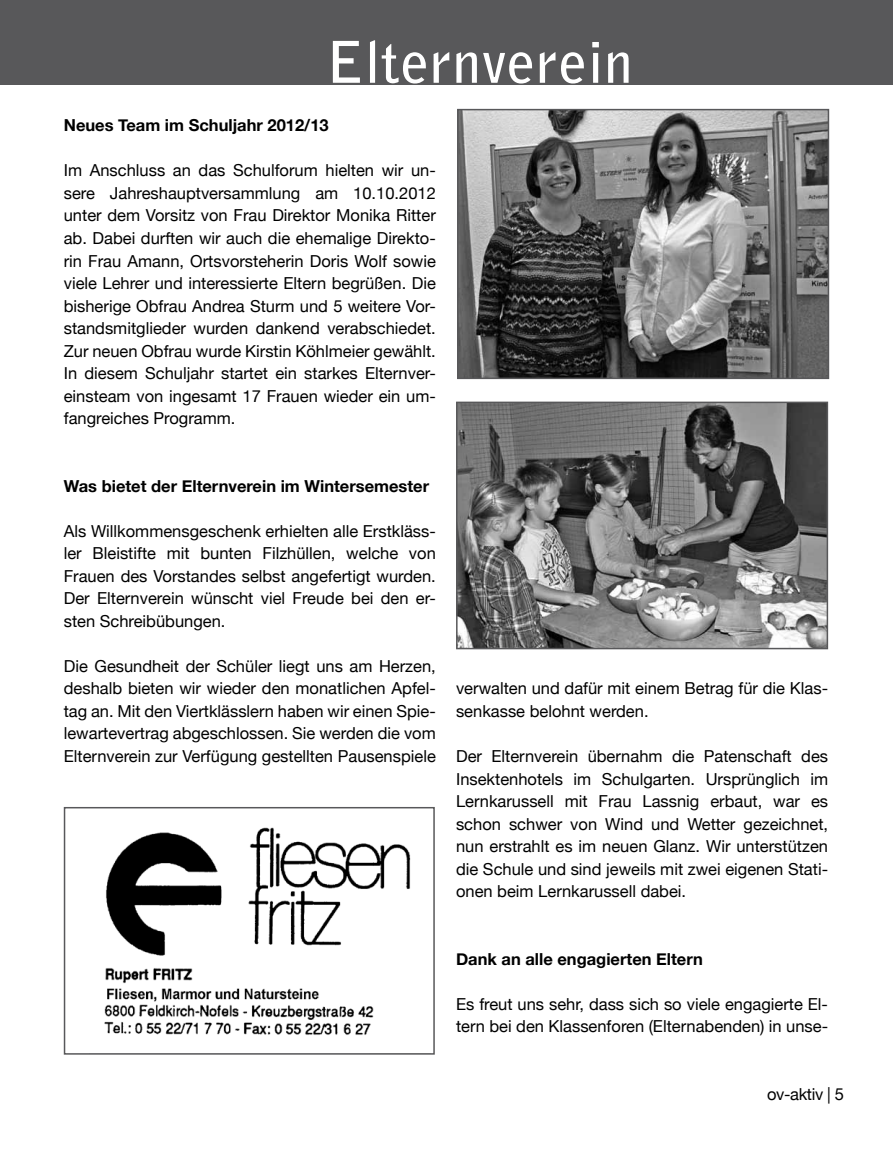
<style>
.page{position:relative;width:893px;height:1149px;background:#fff}
.page>*{position:absolute;margin:0;border:0;box-sizing:border-box;transform-origin:0 0}
.t1{font:700 57px "Bell Gothic Std";letter-spacing:.01em;color:#fff}
.t2{font:16.5px/22.5px "Helvetica Neue";color:#000;text-align:justify}
.t3{font:700 16.5px "Helvetica Neue";color:#000}
</style>
<div class="page">
<div style="left:0;top:0;width:893px;height:85px;background:#58585a"></div>
<img style="left:460px;top:112px;width:366px;height:264px">
<div style="left:457px;top:109px;width:372px;height:270px;border:2px solid #58585a"></div>
<img style="left:459px;top:404px;width:366px;height:242px">
<div style="left:456px;top:401px;width:372px;height:248px;border:2px solid #58585a"></div>
<img style="left:104px;top:827px;width:307px;height:208px">
<div style="left:64px;top:806px;width:371px;height:248px;border:2px solid #58585a"></div>
<h1 class="t1" style="left:326px;top:28px;width:308px">Elternverein</h1>
<p class="t3" style="left:64px;top:115px;width:266px">Neues Team im Schuljahr 2012/13</p>
<p class="t2" style="left:64px;top:159px;width:374px">Im Anschluss an das Schulforum hielten wir un&shy;sere Jahreshauptversammlung am 10.10.2012 unter dem Vorsitz von Frau Direktor Monika Ritter ab. Dabei durften wir auch die ehemalige Direkto&shy;rin Frau Amann, Ortsvorsteherin Doris Wolf sowie viele Lehrer und interessierte Eltern begrüßen. Die bisherige Obfrau Andrea Sturm und 5 weitere Vor&shy;standsmitglieder wurden dankend verabschiedet.<br>Zur neuen Obfrau wurde Kirstin Köhlmeier gewählt.<br>In diesem Schuljahr startet ein starkes Elternver&shy;einsteam von ingesamt 17 Frauen wieder ein um&shy;fangreiches Programm.</p>
<p class="t3" style="left:64px;top:475px;width:367px">Was bietet der Elternverein im Wintersemester</p>
<p class="t2" style="left:64px;top:519px;width:374px">Als Willkommensgeschenk erhielten alle Erstkläss&shy;ler Bleistifte mit bunten Filzhüllen, welche von Frauen des Vorstandes selbst angefertigt wurden.<br>Der Elternverein wünscht viel Freude bei den er&shy;sten Schreibübungen.</p>
<p class="t2" style="left:64px;top:654px;width:374px">Die Gesundheit der Schüler liegt uns am Herzen, deshalb bieten wir wieder den monatlichen Apfel&shy;tag an. Mit den Viertklässlern haben wir einen Spie&shy;lewartevertrag abgeschlossen. Sie werden die vom Elternverein zur Verfügung gestellten Pausenspiele</p>
<p class="t2" style="left:456px;top:677px;width:374px">verwalten und dafür mit einem Betrag für die Klas&shy;senkasse belohnt werden.</p>
<p class="t2" style="left:456px;top:744px;width:374px">Der Elternverein übernahm die Patenschaft des Insektenhotels im Schulgarten. Ursprünglich im Lernkarussell mit Frau Lassnig erbaut, war es schon schwer von Wind und Wetter gezeichnet, nun erstrahlt es im neuen Glanz. Wir unterstützen die Schule und sind jeweils mit zwei eigenen Stati&shy;onen beim Lernkarussell dabei.</p>
<p class="t3" style="left:456px;top:948px;width:248px">Dank an alle engagierten Eltern</p>
<p class="t2" style="left:456px;top:992px;width:374px">Es freut uns sehr, dass sich so viele engagierte El&shy;tern bei den Klassenforen (Elternabenden) in unse-</p>
<p class="t2" style="left:767px;top:1081px;width:79px">ov-aktiv | 5</p>
</div>
